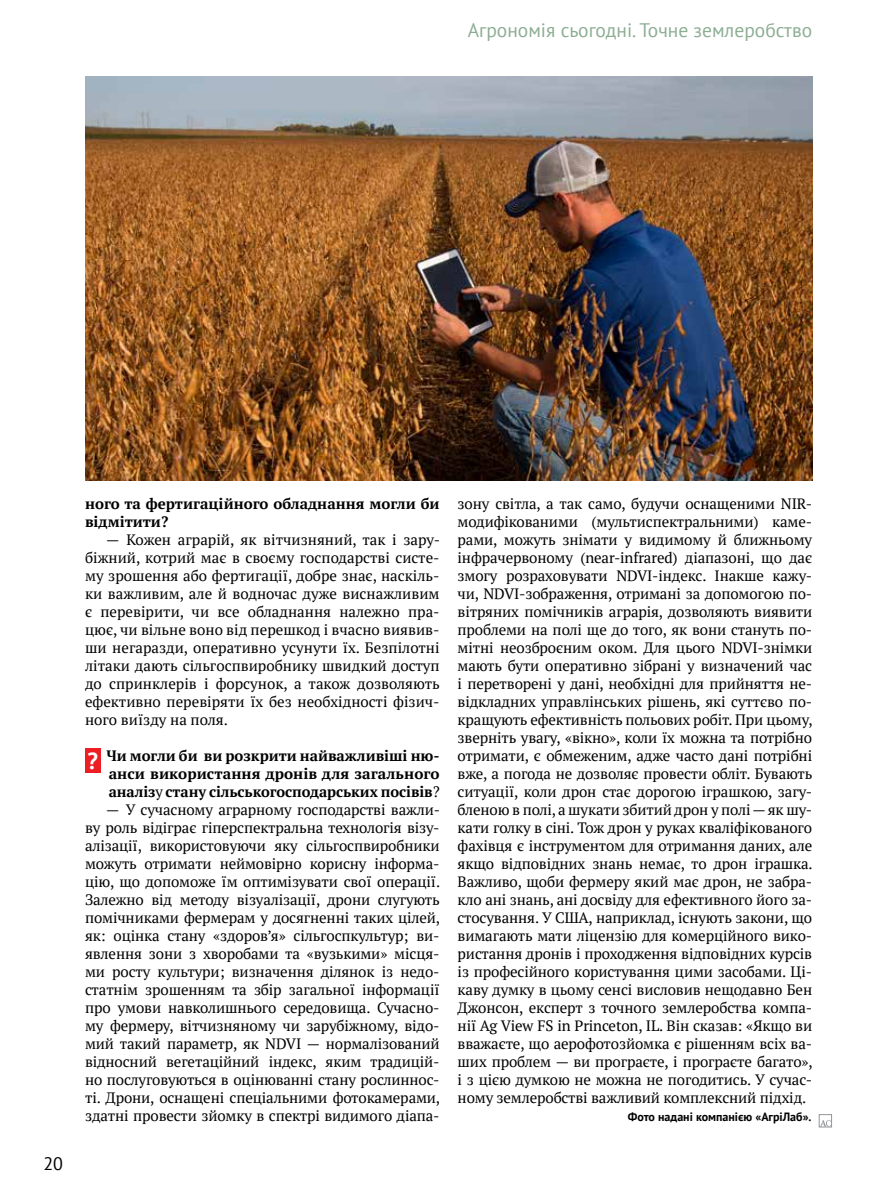
<style>
.page{position:relative;width:893px;height:1191px;background:#fff}
.page>*{position:absolute;margin:0;border:0;box-sizing:border-box;transform-origin:0 0}
.t1{font:19.5px "PT Sans";color:#8cad93}
.t2{font:18px "PT Sans";color:#000}
.t3{font:15px/18px "PT Serif";letter-spacing:-.01em;color:#000;text-align:justify}
.t4{font:700 15px/18px "PT Serif";color:#000}
.t5{font:700 12px "PT Sans";color:#000}
.s1{font-family:"PT Sans";font-size:23.25px;color:#fff}
.s2{font-weight:400}
</style>
<div class="page">
<div style="left:85px;top:748px;width:15px;height:24px;background:#ed1d24"></div>
<img style="left:85px;top:77px;width:727px;height:403px">
<div style="left:819px;top:1114px;width:13px;height:13px;background:#fff;border:1px solid #939598"></div>
<svg style="left:820px;top:1120px;width:11px;height:6px"></svg>
<h1 class="t1" style="left:468px;top:18px;width:346px">Агрономія сьогодні. Точне землеробство</h1>
<p class="t2" style="left:43px;top:1151px;width:21px">20</p>
<p class="t4" style="left:85px;top:494px;width:356px">ного та фертигаційного обладнання могли би відмітити?</p>
<p class="t3" style="left:85px;top:530px;width:357px;text-indent:21px">— Кожен аграрій, як вітчизняний, так і зару&shy;біжний, котрий має в своєму господарстві систе&shy;му зрошення або фертигації, добре знає, наскіль&shy;ки важливим, але й водночас дуже виснажливим є перевірити, чи все обладнання належно пра&shy;цює, чи вільне воно від перешкод і вчасно виявив&shy;ши негаразди, оперативно усунути їх. Безпілотні літаки дають сільгоспвиробнику швидкий доступ до спринклерів і форсунок, а також дозволяють ефективно перевіряти їх без необхідності фізич&shy;ного виїзду на поля.</p>
<p class="t4" style="left:109px;top:746px;width:332px;text-align:justify;text-indent:-21px"><span class="s1">?</span> Чи могли би ви розкрити найважливіші ню&shy;анси використання дронів для загального аналіз<span class="s2">у</span> стану сільськогосподарських посівів<span class="s2">?</span></p>
<p class="t3" style="left:85px;top:800px;width:357px;text-indent:21px">— У сучасному аграрному господарстві важли&shy;ву роль відіграє гіперспектральна технологія візу&shy;алізації, використовуючи яку сільгоспвиробники можуть отримати неймовірно корисну інформа&shy;цію, що допоможе їм оптимізувати свої операції.<br>Залежно від методу візуалізації, дрони слугують помічниками фермерам у досягненні таких цілей, як: оцінка стану «здоров’я» сільгоспкультур; ви&shy;явлення зони з хворобами та «вузькими» місця&shy;ми росту культури; визначення ділянок із недо&shy;статнім зрошенням та збір загальної інформації про умови навколишнього середовища. Сучасно&shy;му фермеру, вітчизняному чи зарубіжному, відо&shy;мий такий параметр, як NDVI — нормалізований відносний вегетаційний індекс, яким традицій&shy;но послуговуються в оцінюванні стану рослиннос&shy;ті. Дрони, оснащені спеціальними фотокамерами, здатні провести зйомку в спектрі видимого діапа-</p>
<p class="t3" style="left:458px;top:494px;width:357px">зону світла, а так само, будучи оснащеними NIR&shy;модифікованими (мультиспектральними) каме&shy;рами, можуть знімати у видимому й ближньому інфрачервоному (near-infrared) діапазоні, що дає змогу розраховувати NDVI-індекс. Інакше кажу&shy;чи, NDVI-зображення, отримані за допомогою по&shy;вітряних помічників аграрія, дозволяють виявити проблеми на полі ще до того, як вони стануть по&shy;мітні неозброєним оком. Для цього NDVI-знімки мають бути оперативно зібрані у визначений час і перетворені у дані, необхідні для прийняття не&shy;відкладних управлінських рішень, які суттєво по&shy;кращують ефективність польових робіт. При цьому, зверніть увагу, «вікно», коли їх можна та потрібно отримати, є обмеженим, адже часто дані потрібні вже, а погода не дозволяє провести обліт. Бувають ситуації, коли дрон стає дорогою іграшкою, загу&shy;бленою в полі, а шукати збитий дрон у полі — як шу&shy;кати голку в сіні. Тож дрон у руках кваліфікованого фахівця є інструментом для отримання даних, але якщо відповідних знань немає, то дрон іграшка.<br>Важливо, щоби фермеру який має дрон, не забра&shy;кло ані знань, ані досвіду для ефективного його за&shy;стосування. У США, наприклад, існують закони, що вимагають мати ліцензію для комерційного вико&shy;ристання дронів і проходження відповідних курсів із професійного користування цими засобами. Ці&shy;каву думку в цьому сенсі висловив нещодавно Бен Джонсон, експерт з точного землеробства компа&shy;нії Ag View FS in Princeton, IL. Він сказав: «Якщо ви вважаєте, що аерофотозйомка є рішенням всіх ва&shy;ших проблем — ви програєте, і програєте багато», і з цією думкою не можна не погодитись. У сучас&shy;ному землеробстві важливий комплексний підхід.</p>
<p class="t5" style="left:628px;top:1108px;width:185px">Фото надані компанією «АгріЛаб».</p>
</div>
